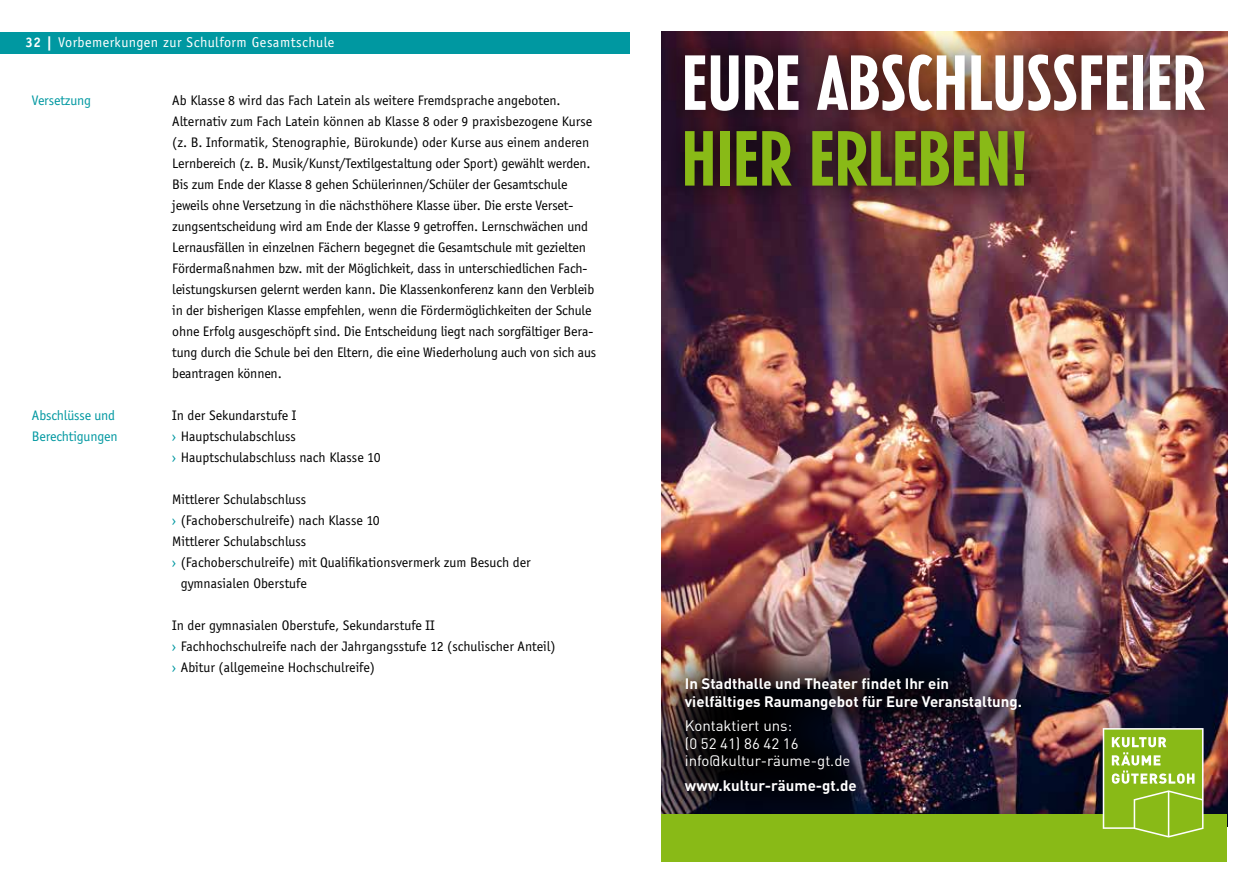
<style>
.page{position:relative;width:1259px;height:893px;background:#fff}
.page>*{position:absolute;margin:0;border:0;box-sizing:border-box;transform-origin:0 0}
.t1{font:700 condensed 77.25px "Erbar Com";color:#fff}
.t2{font:700 condensed 77.25px "Erbar Com";color:#89ba17}
.t3{font:700 15px/17.7px "DIN Pro";color:#fff}
.t4{font:15px/17.7px "DIN Pro";color:#fff}
.t5{font:14.25px/21px "Officina Sans";letter-spacing:-.01em;color:#000}
.t6{font:14.25px "Officina Sans Std";letter-spacing:.03em;color:#fff}
.t7{font:14.25px/21px "Officina Sans";letter-spacing:-.01em;color:#0098a1}
.s1{font-family:"Officina Sans";font-weight:700}
.s2{color:#0098a1}
</style>
<div class="page">
<div style="left:0;top:32px;width:629px;height:21px;background:#0098a1"></div>
<img style="left:661px;top:210px;width:566px;height:604px">
<div style="left:661px;top:32px;width:566px;height:178px;background:#000;opacity:.5"></div>
<img style="left:661px;top:631px;width:405px;height:183px">
<div style="left:661px;top:814px;width:566px;height:47px;background:#89ba17"></div>
<svg style="left:1102px;top:728px;width:101px;height:109px"></svg>
<p class="t6" style="left:26px;top:34px;width:310px"><span class="s1">32 |</span> Vorbemerkungen zur Schulform Gesamtschule</p>
<p class="t7" style="left:32px;top:90px;width:61px">Versetzung</p>
<p class="t7" style="left:32px;top:405px;width:87px">Abschlüsse und<br>Berechtigungen</p>
<p class="t5" style="left:172px;top:90px;width:425px">Ab Klasse 8 wird das Fach Latein als weitere Fremdsprache angeboten.<br>Alternativ zum Fach Latein können ab Klasse 8 oder 9 praxisbezogene Kurse (z. B. Informatik, Stenographie, Bürokunde) oder Kurse aus einem anderen Lernbereich (z. B. Musik/Kunst/Textilgestaltung oder Sport) gewählt werden.<br>Bis zum Ende der Klasse 8 gehen Schülerinnen/Schüler der Gesamtschule jeweils ohne Versetzung in die nächsthöhere Klasse über. Die erste Verset&shy;zungsentscheidung wird am Ende der Klasse 9 getroffen. Lernschwächen und Lernausfällen in einzelnen Fächern begegnet die Gesamtschule mit gezielten Fördermaßnahmen bzw. mit der Möglichkeit, dass in unterschiedlichen Fach&shy;leistungskursen gelernt werden kann. Die Klassenkonferenz kann den Verbleib in der bisherigen Klasse empfehlen, wenn die Fördermöglichkeiten der Schule ohne Erfolg ausgeschöpft sind. Die Entscheidung liegt nach sorgfältiger Bera&shy;tung durch die Schule bei den Eltern, die eine Wiederholung auch von sich aus beantragen können.</p>
<p class="t5" style="left:172px;top:405px;width:210px">In der Sekundarstufe I<br><span class="s2">›</span> Hauptschulabschluss<br><span class="s2">›</span> Hauptschulabschluss nach Klasse 10</p>
<p class="t5" style="left:172px;top:489px;width:136px">Mittlerer Schulabschluss</p>
<p class="t5" style="left:172px;top:510px;width:209px"><span class="s2">›</span> (Fachoberschulreife) nach Klasse 10</p>
<p class="t5" style="left:172px;top:531px;width:136px">Mittlerer Schulabschluss</p>
<p class="t5" style="left:172px;top:552px;width:360px"><span class="s2">›</span> (Fachoberschulreife) mit Qualifikationsvermerk zum Besuch der</p>
<p class="t5" style="left:181px;top:573px;width:128px">gymnasialen Oberstufe</p>
<p class="t5" style="left:172px;top:615px;width:385px">In der gymnasialen Oberstufe, Sekundarstufe II<br><span class="s2">›</span> Fachhochschulreife nach der Jahrgangsstufe 12 (schulischer Anteil) <span class="s2">›</span> Abitur (allgemeine Hochschulreife)</p>
<h1 class="t1" style="left:682px;top:38px;width:525px">EURE ABSCHLUSSFEIER</h1>
<h1 class="t2" style="left:682px;top:113px;width:348px">HIER ERLEBEN!</h1>
<p class="t3" style="left:685px;top:674px;width:339px">In Stadthalle und Theater findet Ihr ein vielfältiges Raumangebot für Eure Veranstaltung.</p>
<p class="t4" style="left:685px;top:716px;width:167px">Kontaktiert uns:<br>(0 52 41) 86 42 16 info@kultur-räume-gt.de</p>
<p class="t3" style="left:685px;top:775px;width:173px">www.kultur-räume-gt.de</p>
</div>
